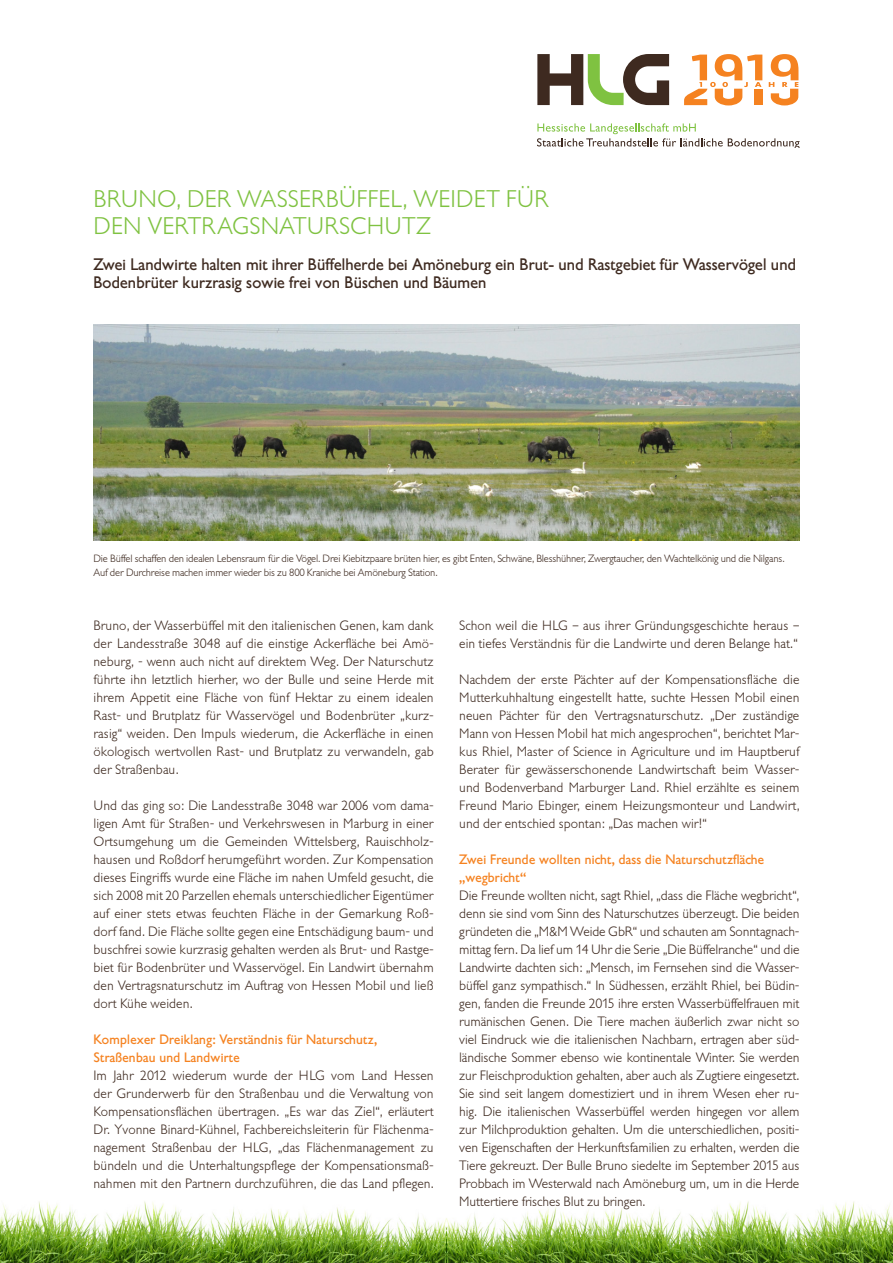
<style>
.page{position:relative;width:893px;height:1263px;background:#fff}
.page>*{position:absolute;margin:0;border:0;box-sizing:border-box;transform-origin:0 0}
.t1{font:300 24px/27px "Gill Sans BQ";letter-spacing:.005em;color:#7fc241}
.t2{font:16.5px/18px "Gill Sans BQ";letter-spacing:-.01em;color:#3e2a20}
.t3{font:300 13.5px/18px "Gill Sans BQ";color:#3e2a20;text-align:justify}
.t4{font:13.5px/18px "Gill Sans BQ";color:#f58220}
.t5{font:300 10.5px/13.5px "Gill Sans BQ";letter-spacing:-.02em;color:#3e2a20}
</style>
<div class="page">
<img style="left:0;top:1201px;width:893px;height:62px">
<svg style="left:537px;top:54px;width:132px;height:51px"></svg>
<svg style="left:537px;top:123px;width:262px;height:24px"></svg>
<svg style="left:684px;top:54px;width:78px;height:51px"></svg>
<svg style="left:769px;top:54px;width:29px;height:51px"></svg>
<img style="left:94px;top:324px;width:705px;height:216px">
<h1 class="t1" style="left:94px;top:186px;width:457px">BRUNO, DER WASSERBÜFFEL, WEIDET FÜR<br>DEN VERTRAGSNATURSCHUTZ</h1>
<p class="t2" style="left:94px;top:256px;width:704px">Zwei Landwirte halten mit ihrer Büffelherde bei Amöneburg ein Brut- und Rastgebiet für Wasservögel und<br>Bodenbrüter kurzrasig sowie frei von Büschen und Bäumen</p>
<p class="t5" style="left:94px;top:552px;width:692px">Die Büffel schaffen den idealen Lebensraum für die Vögel. Drei Kiebitzpaare brüten hier, es gibt Enten, Schwäne, Blesshühner, Zwergtaucher, den Wachtelkönig und die Nilgans.<br>Auf der Durchreise machen immer wieder bis zu 800 Kraniche bei Amöneburg Station.</p>
<p class="t3" style="left:94px;top:617px;width:342px">Bruno, der Wasserbüffel mit den italienischen Genen, kam dank der Landesstraße 3048 auf die einstige Ackerfläche bei Amö&shy;neburg, - wenn auch nicht auf direktem Weg. Der Naturschutz führte ihn letztlich hierher, wo der Bulle und seine Herde mit ihrem Appetit eine Fläche von fünf Hektar zu einem idealen Rast- und Brutplatz für Wasservögel und Bodenbrüter „kurz&shy;rasig“ weiden. Den Impuls wiederum, die Ackerfläche in einen ökologisch wertvollen Rast- und Brutplatz zu verwandeln, gab der Straßenbau.</p>
<p class="t3" style="left:94px;top:797px;width:342px">Und das ging so: Die Landesstraße 3048 war 2006 vom dama&shy;ligen Amt für Straßen- und Verkehrswesen in Marburg in einer Ortsumgehung um die Gemeinden Wittelsberg, Rauischholz&shy;hausen und Roßdorf herumgeführt worden. Zur Kompensation dieses Eingriffs wurde eine Fläche im nahen Umfeld gesucht, die sich 2008 mit 20 Parzellen ehemals unterschiedlicher Eigentümer auf einer stets etwas feuchten Fläche in der Gemarkung Roß&shy;dorf fand. Die Fläche sollte gegen eine Entschädigung baum- und buschfrei sowie kurzrasig gehalten werden als Brut- und Rastge&shy;biet für Bodenbrüter und Wasservögel. Ein Landwirt übernahm den Vertragsnaturschutz im Auftrag von Hessen Mobil und ließ dort Kühe weiden.</p>
<p class="t4" style="left:94px;top:1030px;width:285px">Komplexer Dreiklang: Verständnis für Naturschutz,<br>Straßenbau und Landwirte</p>
<p class="t3" style="left:94px;top:1067px;width:342px">Im Jahr 2012 wiederum wurde der HLG vom Land Hessen der Grunderwerb für den Straßenbau und die Verwaltung von Kompensationsflächen übertragen. „Es war das Ziel“, erläutert Dr. Yvonne Binard-Kühnel, Fachbereichsleiterin für Flächenma&shy;nagement Straßenbau der HLG, „das Flächenmanagement zu bündeln und die Unterhaltungspflege der Kompensationsmaß&shy;nahmen mit den Partnern durchzuführen, die das Land pflegen.</p>
<p class="t3" style="left:459px;top:617px;width:342px">Schon weil die HLG – aus ihrer Gründungsgeschichte heraus – ein tiefes Verständnis für die Landwirte und deren Belange hat.“</p>
<p class="t3" style="left:459px;top:671px;width:342px">Nachdem der erste Pächter auf der Kompensationsfläche die Mutterkuhhaltung eingestellt hatte, suchte Hessen Mobil einen neuen Pächter für den Vertragsnaturschutz. „Der zuständige Mann von Hessen Mobil hat mich angesprochen“, berichtet Mar&shy;kus Rhiel, Master of Science in Agriculture und im Hauptberuf Berater für gewässerschonende Landwirtschaft beim Wasser&shy;und Bodenverband Marburger Land. Rhiel erzählte es seinem Freund Mario Ebinger, einem Heizungsmonteur und Landwirt, und der entschied spontan: „Das machen wir!“</p>
<p class="t4" style="left:459px;top:850px;width:307px">Zwei Freunde wollten nicht, dass die Naturschutzfläche „wegbricht“</p>
<p class="t3" style="left:459px;top:887px;width:342px">Die Freunde wollten nicht, sagt Rhiel, „dass die Fläche wegbricht“, denn sie sind vom Sinn des Naturschutzes überzeugt. Die beiden gründeten die „M&amp;M Weide GbR“ und schauten am Sonntagnach&shy;mittag fern. Da lief um 14 Uhr die Serie „Die Büffelranche“ und die Landwirte dachten sich: „Mensch, im Fernsehen sind die Wasser&shy;büffel ganz sympathisch.“ In Südhessen, erzählt Rhiel, bei Büdin&shy;gen, fanden die Freunde 2015 ihre ersten Wasserbüffelfrauen mit rumänischen Genen. Die Tiere machen äußerlich zwar nicht so viel Eindruck wie die italienischen Nachbarn, ertragen aber süd&shy;ländische Sommer ebenso wie kontinentale Winter. Sie werden zur Fleischproduktion gehalten, aber auch als Zugtiere eingesetzt.<br>Sie sind seit langem domestiziert und in ihrem Wesen eher ru&shy;hig. Die italienischen Wasserbüffel werden hingegen vor allem zur Milchproduktion gehalten. Um die unterschiedlichen, positi&shy;ven Eigenschaften der Herkunftsfamilien zu erhalten, werden die Tiere gekreuzt. Der Bulle Bruno siedelte im September 2015 aus Probbach im Westerwald nach Amöneburg um, um in die Herde Muttertiere frisches Blut zu bringen.</p>
</div>
